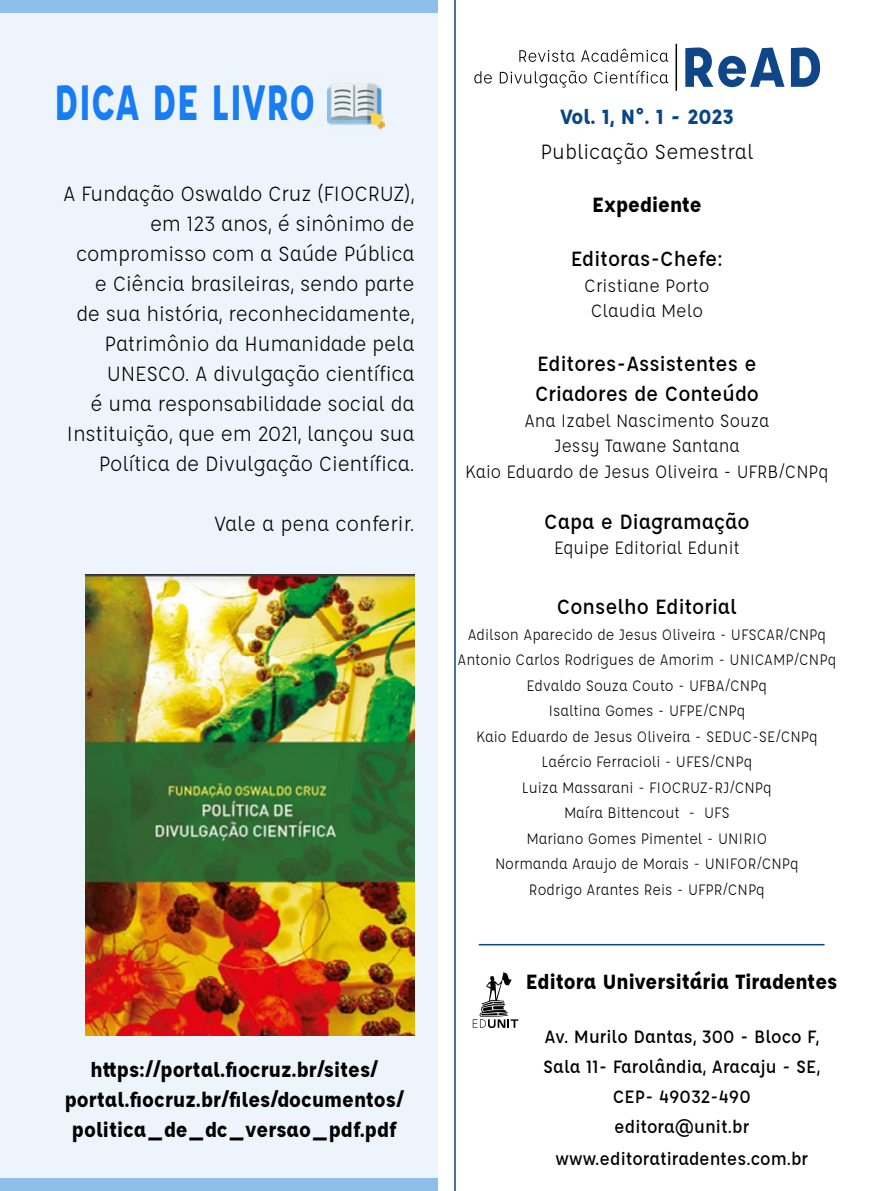
<style>
.page{position:relative;width:893px;height:1191px;background:#fff}
.page>*{position:absolute;margin:0;border:0;box-sizing:border-box;transform-origin:0 0}
.t1{font:700 61.35px "Affogato";color:#0f4688}
.t2{font:700 54.3px "Affogato";color:#187cf3;scale:.75 1}
.t3{font:22.5px/30px "Affogato";letter-spacing:-.01em;color:#000;text-align:right}
.t4{font:700 22.5px/30px "Affogato";color:#000;text-align:center}
.t5{font:500 22.5px/30px "Affogato";color:#000}
.t6{font:700 22.5px "Affogato";color:#084688}
.t7{font:500 19.5px/30.3px "Affogato";color:#000;text-align:center}
.t8{font:19.5px/25.5px "Affogato";color:#000;text-align:center;scale:.95 1}
.t9{font:19.5px/25.5px "Affogato";color:#000;text-align:center}
.t10{font:16.5px/25.5px "Affogato";color:#000;text-align:center;scale:.95 1}
</style>
<div class="page">
<div style="left:0;top:0;width:438px;height:1191px;background:#edf4fb"></div>
<div style="left:0;top:1178px;width:438px;height:13px;background:#8ebfe8"></div>
<div style="left:0;top:0;width:438px;height:12px;background:#8ebfe8"></div>
<svg style="left:519px;top:50px;width:56px;height:12px"></svg>
<svg style="left:581px;top:48px;width:87px;height:14px"></svg>
<svg style="left:474px;top:71px;width:18px;height:13px"></svg>
<svg style="left:500px;top:71px;width:87px;height:17px"></svg>
<svg style="left:594px;top:70px;width:74px;height:14px"></svg>
<hr style="left:675px;top:44px;width:2px;height:46px;background:#020203">
<hr style="left:454px;top:0;width:2px;height:1191px;background:#084688">
<img style="left:327px;top:83px;width:57px;height:46px">
<img style="left:86px;top:574px;width:329px;height:461px">
<svg style="left:473px;top:972px;width:45px;height:56px"></svg>
<hr style="left:479px;top:944px;width:345px;height:1px;background:#084688">
<h2 class="t2" style="left:54px;top:67px;width:350px">DICA DE LIVRO</h2>
<p class="t3" style="left:63px;top:178px;width:353px">A Fundação Oswaldo Cruz (FIOCRUZ), em 123 anos, é sinônimo de compromisso com a Saúde Pública e Ciência brasileiras, sendo parte<br>de sua história, reconhecidamente, Patrimônio da Humanidade pela UNESCO. A divulgação científica<br>é uma responsabilidade social da Instituição, que em 2021, lançou sua Política de Divulgação Científica.</p>
<h3 class="t3" style="left:214px;top:508px;width:202px">Vale a pena conferir.</h3>
<h3 class="t4" style="left:65px;top:1054px;width:340px">https://portal.fiocruz.br/sites/ portal.fiocruz.br/files/documentos/ politica_de_dc_versao_pdf.pdf</h3>
<h1 class="t1" style="left:680px;top:27px;width:144px">ReAD</h1>
<h3 class="t6" style="left:560px;top:102px;width:175px">Vol. 1, N°. 1 - 2023</h3>
<h3 class="t3" style="left:540px;top:136px;width:215px">Publicação Semestral</h3>
<h3 class="t4" style="left:592px;top:189px;width:111px">Expediente</h3>
<h3 class="t5" style="left:571px;top:243px;width:153px">Editoras-Chefe:</h3>
<p class="t9" style="left:584px;top:272px;width:127px">Cristiane Porto<br>Claudia Melo</p>
<h3 class="t5" style="left:535px;top:348px;width:225px">Editores-Assistentes e<br>Criadores de Conteúdo</h3>
<p class="t8" style="left:465px;top:407px;width:384px">Ana Izabel Nascimento Souza<br>Jessy Tawane Santana<br>Kaio Eduardo de Jesus Oliveira - UFRB/CNPq</p>
<h3 class="t5" style="left:544px;top:506px;width:207px">Capa e Diagramação</h3>
<p class="t8" style="left:554px;top:535px;width:197px">Equipe Editorial Edunit</p>
<h3 class="t5" style="left:557px;top:591px;width:182px">Conselho Editorial</h3>
<p class="t10" style="left:458px;top:621px;width:400px">Adilson Aparecido de Jesus Oliveira - UFSCAR/CNPq Antonio Carlos Rodrigues de Amorim - UNICAMP/CNPq Edvaldo Souza Couto - UFBA/CNPq<br>Isaltina Gomes - UFPE/CNPq<br>Kaio Eduardo de Jesus Oliveira - SEDUC-SE/CNPq Laércio Ferracioli - UFES/CNPq<br>Luiza Massarani - FIOCRUZ-RJ/CNPq<br>Maíra Bittencout - UFS<br>Mariano Gomes Pimentel - UNIRIO<br>Normanda Araujo de Morais - UNIFOR/CNPq<br>Rodrigo Arantes Reis - UFPR/CNPq</p>
<h3 class="t4" style="left:526px;top:966px;width:313px">Editora Universitária Tiradentes</h3>
<p class="t7" style="left:543px;top:1021px;width:279px">Av. Murilo Dantas, 300 - Bloco F,<br>Sala 11- Farolândia, Aracaju - SE,<br>CEP- 49032-490 editora@unit.br www.editoratiradentes.com.br</p>
</div>
